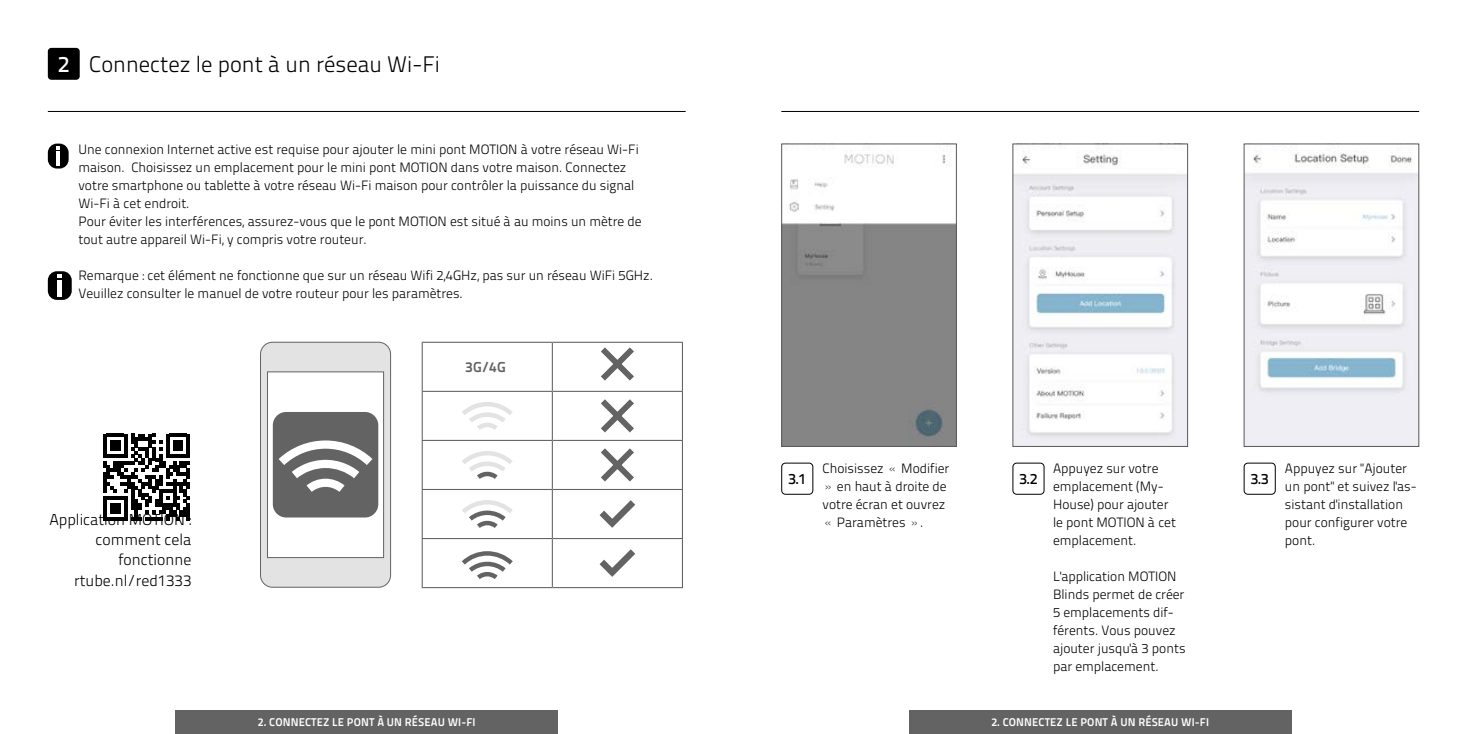
<style>
.page{position:relative;width:1467px;height:734px;background:#fff}
.page>*{position:absolute;margin:0;border:0;box-sizing:border-box;transform-origin:0 0}
.t1{font:22.5px "Titillium Text 14 L 250 wt";color:#000}
.t2{font:22.5px "Titillium Text 14 L 600 wt";color:#fff}
.t3{font:15.75px/20.2px "Titillium Text 14 L 250 wt";color:#000;text-align:right}
.t4{font:15.08px "Titillium Text 14 L 600 wt";color:#000}
.t5{font:14.4px "Titillium Text 14 L 800 wt";color:#646363}
.t6{font:13.5px/18px "Titillium Text 14 L 250 wt";color:#000}
.t7{font:11.25px "Titillium Maps 29 L 800 wt";letter-spacing:.01em;color:#fff}
</style>
<div class="page">
<div style="left:175px;top:710px;width:383px;height:23px;background:#646363"></div>
<div style="left:909px;top:710px;width:383px;height:23px;background:#646363"></div>
<hr style="left:48px;top:111px;width:638px;height:1px;background:#000">
<hr style="left:422px;top:342px;width:130px;height:1px;background:#646363">
<hr style="left:422px;top:343px;width:1px;height:48px;background:#646363">
<hr style="left:552px;top:342px;width:131px;height:1px;background:#646363">
<hr style="left:552px;top:343px;width:1px;height:48px;background:#646363">
<hr style="left:682px;top:343px;width:1px;height:48px;background:#646363">
<hr style="left:422px;top:391px;width:130px;height:1px;background:#646363">
<hr style="left:422px;top:392px;width:1px;height:48px;background:#646363">
<hr style="left:552px;top:391px;width:131px;height:1px;background:#646363">
<hr style="left:552px;top:392px;width:1px;height:48px;background:#646363">
<hr style="left:682px;top:392px;width:1px;height:48px;background:#646363">
<hr style="left:422px;top:440px;width:130px;height:1px;background:#646363">
<hr style="left:422px;top:441px;width:1px;height:48px;background:#646363">
<hr style="left:552px;top:440px;width:131px;height:1px;background:#646363">
<hr style="left:552px;top:441px;width:1px;height:48px;background:#646363">
<hr style="left:682px;top:441px;width:1px;height:48px;background:#646363">
<hr style="left:422px;top:489px;width:130px;height:1px;background:#646363">
<hr style="left:422px;top:490px;width:1px;height:48px;background:#646363">
<hr style="left:552px;top:489px;width:131px;height:1px;background:#646363">
<hr style="left:552px;top:490px;width:1px;height:48px;background:#646363">
<hr style="left:682px;top:490px;width:1px;height:48px;background:#646363">
<hr style="left:422px;top:538px;width:130px;height:1px;background:#646363">
<hr style="left:422px;top:539px;width:1px;height:48px;background:#646363">
<hr style="left:552px;top:538px;width:131px;height:1px;background:#646363">
<hr style="left:552px;top:539px;width:1px;height:48px;background:#646363">
<hr style="left:682px;top:539px;width:1px;height:48px;background:#646363">
<hr style="left:422px;top:587px;width:130px;height:1px;background:#646363">
<hr style="left:552px;top:587px;width:131px;height:1px;background:#646363">
<svg style="left:601px;top:347px;width:33px;height:34px"></svg>
<svg style="left:462px;top:402px;width:51px;height:28px"></svg>
<svg style="left:601px;top:399px;width:33px;height:34px"></svg>
<svg style="left:462px;top:451px;width:51px;height:28px"></svg>
<svg style="left:601px;top:448px;width:33px;height:34px"></svg>
<svg style="left:462px;top:500px;width:51px;height:28px"></svg>
<svg style="left:600px;top:500px;width:35px;height:27px"></svg>
<svg style="left:462px;top:551px;width:51px;height:28px"></svg>
<svg style="left:600px;top:549px;width:35px;height:27px"></svg>
<svg style="left:260px;top:341px;width:132px;height:247px"></svg>
<svg style="left:103px;top:433px;width:87px;height:87px"></svg>
<div style="left:48px;top:48px;width:32px;height:32px;background:#000;border-radius:4px"></div>
<div style="left:48px;top:144px;width:21px;height:24px;background:#000;border-radius:9px"></div>
<hr style="left:56px;top:152px;width:4px;height:14px;background:#fff">
<svg style="left:56px;top:146px;width:4px;height:4px"></svg>
<div style="left:48px;top:271px;width:24px;height:29px;background:#000;border-radius:9px"></div>
<hr style="left:58px;top:280px;width:4px;height:17px;background:#fff">
<svg style="left:58px;top:274px;width:4px;height:4px"></svg>
<hr style="left:781px;top:111px;width:638px;height:1px;background:#000">
<img style="left:783px;top:147px;width:172px;height:297px">
<div style="left:781px;top:144px;width:176px;height:302px;border:1px solid #575756"></div>
<img style="left:1014px;top:146px;width:172px;height:298px">
<div style="left:1012px;top:144px;width:176px;height:302px;border:1px solid #575756"></div>
<img style="left:1246px;top:147px;width:171px;height:297px">
<div style="left:1244px;top:144px;width:175px;height:302px;border:1px solid #575756"></div>
<div style="left:781px;top:462px;width:32px;height:32px;border:1px solid #000;border-radius:4px"></div>
<div style="left:1013px;top:462px;width:31px;height:32px;border:1px solid #000;border-radius:4px"></div>
<div style="left:1244px;top:462px;width:32px;height:32px;border:1px solid #000;border-radius:4px"></div>
<h1 class="t2" style="left:58px;top:51px;width:13px">2</h1>
<h1 class="t1" style="left:89px;top:51px;width:352px">Connectez le pont à un réseau Wi-Fi</h1>
<p class="t6" style="left:78px;top:140px;width:565px">Une connexion Internet active est requise pour ajouter le mini pont MOTION à votre réseau Wi-Fi maison. Choisissez un emplacement pour le mini pont MOTION dans votre maison. Connectez votre smartphone ou tablette à votre réseau Wi-Fi maison pour contrôler la puissance du signal Wi-Fi à cet endroit.<br>Pour éviter les interférences, assurez-vous que le pont MOTION est situé à au moins un mètre de tout autre appareil Wi-Fi, y compris votre routeur.</p>
<p class="t6" style="left:78px;top:266px;width:576px">Remarque : cet élément ne fonctionne que sur un réseau Wifi 2,4GHz, pas sur un réseau WiFi 5GHz.<br>Veuillez consulter le manuel de votre routeur pour les paramètres.</p>
<p class="t5" style="left:465px;top:358px;width:42px">3G/4G</p>
<p class="t3" style="left:49px;top:509px;width:143px">Application MOTION : comment cela fonctionne rtube.nl/red1333</p>
<p class="t7" style="left:258px;top:713px;width:219px">2. CONNECTEZ LE PONT À UN RÉSEAU WI-FI</p>
<p class="t6" style="left:823px;top:459px;width:128px">Choisissez « Modifier » en haut à droite de votre écran et ouvrez « Paramètres ».</p>
<p class="t6" style="left:1053px;top:459px;width:125px">Appuyez sur votre emplacement (My-<br>House) pour ajouter le pont MOTION à cet emplacement.</p>
<p class="t6" style="left:1053px;top:567px;width:134px">L'application MOTION<br>Blinds permet de créer<br>5 emplacements dif&shy;férents. Vous pouvez ajouter jusqu'à 3 ponts par emplacement.</p>
<p class="t4" style="left:788px;top:470px;width:20px">3.1</p>
<p class="t4" style="left:1019px;top:470px;width:20px">3.2</p>
<p class="t4" style="left:1250px;top:470px;width:20px">3.3</p>
<p class="t7" style="left:991px;top:713px;width:219px">2. CONNECTEZ LE PONT À UN RÉSEAU WI-FI</p>
<p class="t6" style="left:1285px;top:459px;width:133px">Appuyez sur "Ajouter un pont" et suivez l'as&shy;sistant d'installation pour configurer votre pont.</p>
</div>
